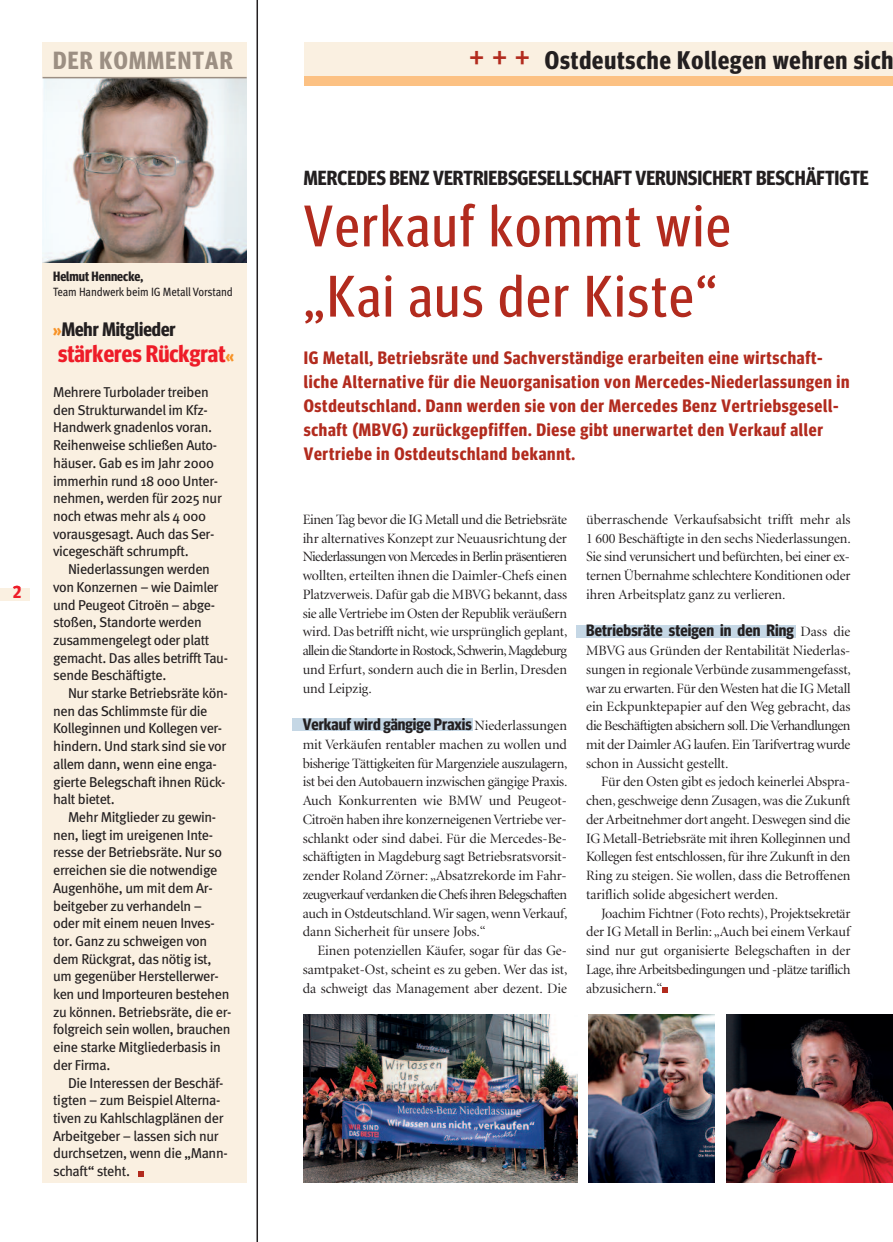
<style>
.page{position:relative;width:893px;height:1242px;background:#fff}
.page>*{position:absolute;margin:0;border:0;box-sizing:border-box;transform-origin:0 0}
.t1{font:58.5px/70.2px "Meta Headline Cond OT";letter-spacing:.04em;color:#b22b1e}
.t2{font:700 25.5px "Meta Headline Cond OT";letter-spacing:.035em;color:#231f20}
.t3{font:700 24.9px "Meta Headline Cond OT";letter-spacing:.05em;color:#9c8f83}
.t4{font:700 24px "Meta Headline Cond OT";color:#ee1c28}
.t5{font:700 20.4px "Meta Headline Cond OT";color:#231f20}
.t6{font:700 19.5px "Meta Headline Cond OT";color:#231f20}
.t7{font:700 18px/24px "Meta Headline Cond OT";letter-spacing:.04em;color:#b22b1e}
.t8{font:700 17.25px "Meta Headline Cond OT";color:#ee1c28}
.t9{font:700 16.5px "Meta Headline Cond OT";letter-spacing:.005em;color:#231f20}
.t10{font:14.25px/18.8px "Minion Display";color:#231f20;text-align:justify}
.t11{font:14.25px/17.7px "Meta";letter-spacing:-.025em;color:#231f20}
.t12{font:700 13.5px "Meta Headline Cond OT";color:#231f20}
.t13{font:12px "Meta";letter-spacing:-.01em;color:#231f20;scale:.9 1}
.s1{font-size:17.25px;color:#f79328}
.s2{font-weight:400;font-size:33px;color:#b22b1e}
.s3{font-family:"Minion Display";font-weight:400;font-size:14.25px}
</style>
<div class="page">
<div style="left:577px;top:625px;width:219px;height:13px;background:#c5d7e5"></div>
<div style="left:292px;top:718px;width:181px;height:13px;background:#c5d7e5"></div>
<hr style="left:256px;top:0;width:2px;height:1242px;background:#231f20">
<div style="left:43px;top:43px;width:204px;height:1139px;background:#faf0e1"></div>
<img style="left:43px;top:78px;width:204px;height:185px">
<svg style="left:138px;top:1171px;width:5px;height:5px"></svg>
<hr style="left:43px;top:77px;width:204px;height:1px;background:#9c8f83">
<div style="left:0;top:588px;width:30px;height:12px;background:#faf0e1"></div>
<div style="left:304px;top:43px;width:589px;height:41px;background:#faf0e1"></div>
<div style="left:304px;top:77px;width:589px;height:9px;background:#fcc183"></div>
<img style="left:588px;top:1014px;width:127px;height:168px">
<img style="left:304px;top:1014px;width:273px;height:168px">
<svg style="left:663px;top:987px;width:5px;height:5px"></svg>
<img style="left:726px;top:1014px;width:167px;height:168px">
<h3 class="t3" style="left:53px;top:52px;width:181px">DER KOMMENTAR</h3>
<p class="t8" style="left:13px;top:586px;width:10px">2</p>
<p class="t12" style="left:53px;top:271px;width:92px">Helmut Hennecke,</p>
<p class="t13" style="left:53px;top:287px;width:201px">Team Handwerk beim IG Metall Vorstand</p>
<h3 class="t6" style="left:53px;top:322px;width:124px"><span class="s1">»</span>Mehr Mitglieder</h3>
<h3 class="t4" style="left:58px;top:345px;width:177px">stärkeres Rückgrat<span class="s1">«</span></h3>
<p class="t11" style="left:53px;top:385px;width:170px">Mehrere Turbolader treiben den Strukturwandel im Kfz-<br>Handwerk gnadenlos voran.<br>Reihenweise schließen Auto&shy;häuser. Gab es im Jahr 2000 immerhin rund 18 000 Unter&shy;nehmen, werden für 2025 nur noch etwas mehr als 4 000 vorausgesagt. Auch das Ser&shy;vicegeschäft schrumpft.</p>
<p class="t11" style="left:53px;top:562px;width:176px;text-indent:15px">Niederlassungen werden von Konzernen – wie Daimler und Peugeot Citroën – abge&shy;stoßen, Standorte werden zusammengelegt oder platt gemacht. Das alles betrifft Tau&shy;sende Beschäftigte.</p>
<p class="t11" style="left:53px;top:685px;width:176px;text-indent:15px">Nur starke Betriebsräte kön&shy;nen das Schlimmste für die<br>Kolleginnen und Kollegen ver&shy;hindern. Und stark sind sie vor allem dann, wenn eine enga&shy;gierte Belegschaft ihnen Rück&shy;halt bietet.</p>
<p class="t11" style="left:53px;top:809px;width:180px;text-indent:15px">Mehr Mitglieder zu gewin&shy;nen, liegt im ureigenen Inte&shy;resse der Betriebsräte. Nur so erreichen sie die notwendige<br>Augenhöhe, um mit dem Ar&shy;beitgeber zu verhandeln – oder mit einem neuen Inves&shy;tor. Ganz zu schweigen von dem Rückgrat, das nötig ist, um gegenüber Herstellerwer&shy;ken und Importeuren bestehen zu können. Betriebsräte, die er&shy;folgreich sein wollen, brauchen eine starke Mitgliederbasis in der Firma.</p>
<p class="t11" style="left:53px;top:1075px;width:176px;text-indent:15px">Die Interessen der Beschäf&shy;tigten – zum Beispiel Alterna&shy;tiven zu Kahlschlagplänen der<br>Arbeitgeber – lassen sich nur durchsetzen, wenn die „Mann&shy;schaft“ steht.</p>
<h2 class="t2" style="left:470px;top:52px;width:425px"><span class="s2">+ + +</span> Ostdeutsche Kollegen wehren sich</h2>
<h3 class="t5" style="left:304px;top:170px;width:566px">MERCEDES BENZ VERTRIEBSGESELLSCHAFT VERUNSICHERT BESCHÄFTIGTE</h3>
<h1 class="t1" style="left:304px;top:196px;width:428px">Verkauf kommt wie „Kai aus der Kiste“</h1>
<p class="t7" style="left:304px;top:347px;width:547px">IG Metall, Betriebsräte und Sachverständige erarbeiten eine wirtschaft&shy;liche Alternative für die Neuorganisation von Mercedes-Niederlassungen in Ostdeutschland. Dann werden sie von der Mercedes Benz Vertriebsgesell&shy;schaft (MBVG) zurückgepfiffen. Diese gibt unerwartet den Verkauf aller Vertriebe in Ostdeutschland bekannt.</p>
<p class="t10" style="left:303px;top:511px;width:266px">Einen Tag bevor die IG Metall und die Betriebsräte ihr alternatives Konzept zur Neuausrichtung der Niederlassungen von Mercedes in Berlin präsentieren wollten, erteilten ihnen die Daimler-Chefs einen Platzverweis. Dafür gab die MBVG bekannt, dass sie alleVertriebe im Osten der Republik veräußern wird. Das betrifft nicht, wie ursprünglich geplant, allein die Standorte in Rostock,Schwerin,Magdeburg und Erfurt, sondern auch die in Berlin, Dresden und Leipzig.</p>
<p class="t9" style="left:303px;top:718px;width:266px">Verkauf wird gängige Praxis <span class="s3">Niederlassungen</span></p>
<p class="t10" style="left:303px;top:736px;width:266px">mit Verkäufen rentabler machen zu wollen und bisherige Tättigkeiten für Margenziele auszulagern, ist bei den Autobauern inzwischen gängige Praxis.<br>Auch Konkurrenten wie BMW und Peugeot-Citroën haben ihre konzerneigenenVertriebe ver&shy;schlankt oder sind dabei. Für die Mercedes-Be&shy;schäftigten in Magdeburg sagt Betriebsratsvorsit&shy;zender Roland Zörner: „Absatzrekorde im Fahr&shy;zeugverkauf verdanken die Chefs ihren Belegschaften auch in Ostdeutschland.Wir sagen, wennVerkauf, dann Sicherheit für unsere Jobs.“</p>
<p class="t10" style="left:303px;top:942px;width:266px;text-indent:15px">Einen potenziellen Käufer, sogar für das Ge&shy;samtpaket-Ost, scheint es zu geben. Wer das ist, da schweigt das Management aber dezent. Die</p>
<p class="t10" style="left:586px;top:511px;width:266px">überraschende Verkaufsabsicht trifft mehr als 1 600 Beschäftigte in den sechs Niederlassungen.<br>Sie sind verunsichert und befürchten, bei einer ex&shy;ternen Übernahme schlechtere Konditionen oder ihren Arbeitsplatz ganz zu verlieren.</p>
<p class="t9" style="left:586px;top:625px;width:266px">Betriebsräte steigen in den Ring <span class="s3">Dass die</span></p>
<p class="t10" style="left:586px;top:642px;width:266px">MBVG aus Gründen der Rentabilität Niederlas&shy;sungen in regionaleVerbünde zusammengefasst, war zu erwarten. Für den Westen hat die IG Metall ein Eckpunktepapier auf den Weg gebracht, das die Beschäftigten absichern soll.DieVerhandlungen mit der Daimler AG laufen.Ein Tarifvertrag wurde schon in Aussicht gestellt.</p>
<p class="t10" style="left:586px;top:773px;width:266px;text-indent:15px">Für den Osten gibt es jedoch keinerlei Abspra&shy;chen, geschweige denn Zusagen, was die Zukunft derArbeitnehmer dort angeht.Deswegen sind die IG Metall-Betriebsräte mit ihren Kolleginnen und Kollegen fest entschlossen, für ihre Zukunft in den Ring zu steigen. Sie wollen, dass die Betroffenen tariflich solide abgesichert werden.</p>
<p class="t10" style="left:586px;top:905px;width:266px;text-indent:15px">Joachim Fichtner (Foto rechts), Projektsekretär der IG Metall in Berlin: „Auch bei einem Verkauf sind nur gut organisierte Belegschaften in der Lage, ihre Arbeitsbedingungen und -plätze tariflich abzusichern.“</p>
</div>
